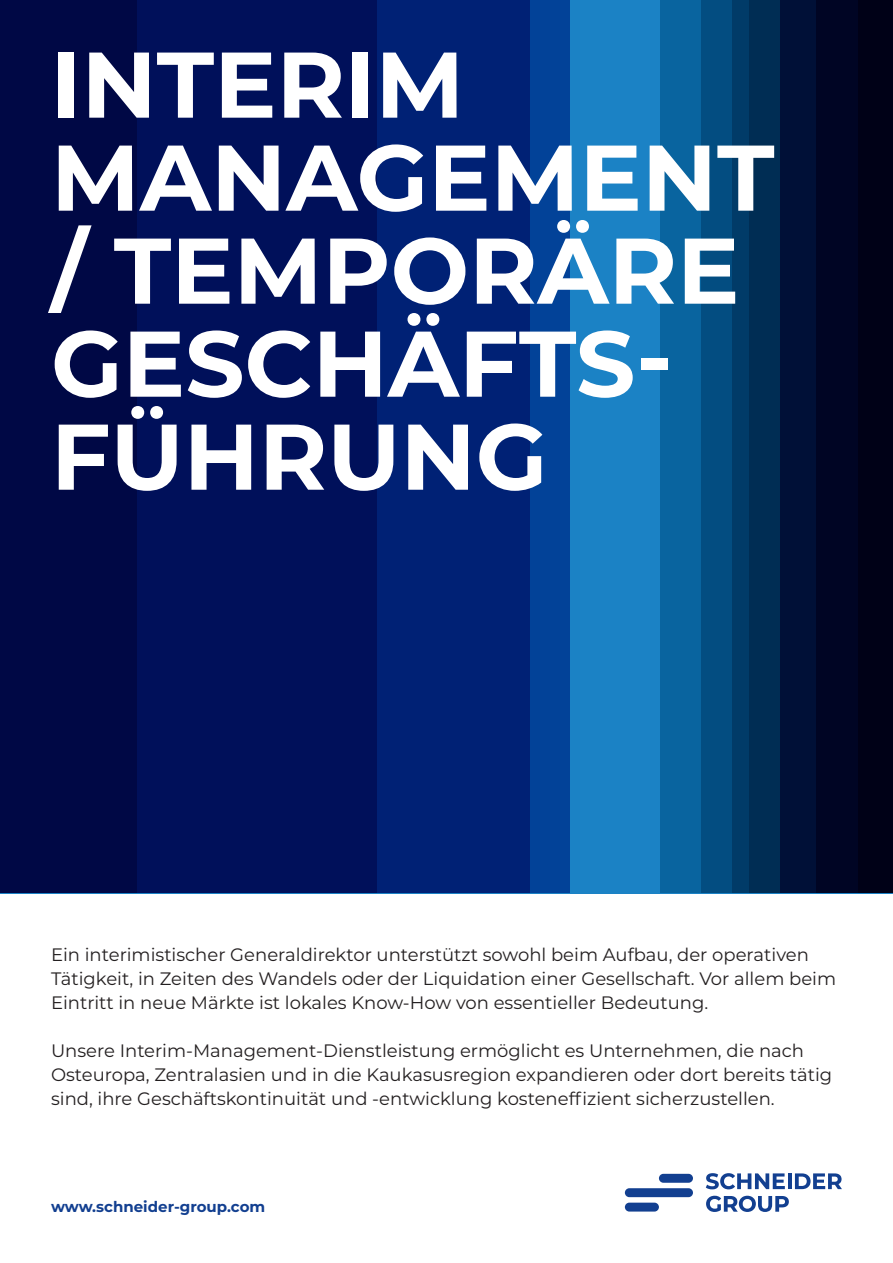
<style>
.page{position:relative;width:893px;height:1263px;background:#fff}
.page>*{position:absolute;margin:0;border:0;box-sizing:border-box;transform-origin:0 0}
.t1{font:700 93px/93px "Montserrat";color:#fff}
.t2{font:18px/24px "Montserrat";color:#231f20}
.t3{font:700 15px "Montserrat";color:#123f90}
</style>
<div class="page">
<div style="left:0;top:0;width:893px;height:893px;background:#1b82c5"></div>
<div style="left:0;top:0;width:570px;height:893px;background:#024298"></div>
<div style="left:660px;top:0;width:233px;height:893px;background:#09649f"></div>
<div style="left:702px;top:0;width:191px;height:893px;background:#034d81"></div>
<div style="left:733px;top:0;width:17px;height:893px;background:#013b68"></div>
<div style="left:750px;top:0;width:143px;height:893px;background:#002d54"></div>
<div style="left:780px;top:0;width:113px;height:893px;background:#001037"></div>
<div style="left:816px;top:0;width:77px;height:893px;background:#000524"></div>
<div style="left:857px;top:0;width:36px;height:893px;background:#000117"></div>
<div style="left:0;top:0;width:530px;height:893px;background:#002175"></div>
<div style="left:0;top:0;width:377px;height:893px;background:#00105a"></div>
<div style="left:0;top:0;width:137px;height:893px;background:#000845"></div>
<svg style="left:706px;top:1173px;width:79px;height:16px"></svg>
<hr style="left:788px;top:1173px;width:3px;height:16px;background:#123f90">
<svg style="left:795px;top:1173px;width:47px;height:16px"></svg>
<svg style="left:706px;top:1196px;width:83px;height:16px"></svg>
<div style="left:659px;top:1174px;width:34px;height:9px;background:#123f90;border-radius:4px"></div>
<div style="left:625px;top:1188px;width:68px;height:9px;background:#123f90;border-radius:4px"></div>
<div style="left:625px;top:1202px;width:34px;height:9px;background:#123f90;border-radius:4px"></div>
<h1 class="t1" style="left:51px;top:33px;width:725px">INTERIM<br>MANAGEMENT / TEMPORÄRE<br>GESCHÄFTS-<br>FÜHRUNG</h1>
<p class="t2" style="left:51px;top:942px;width:787px">Ein interimistischer Generaldirektor unterstützt sowohl beim Aufbau, der operativen<br>Tätigkeit, in Zeiten des Wandels oder der Liquidation einer Gesellschaft. Vor allem beim<br>Eintritt in neue Märkte ist lokales Know-How von essentieller Bedeutung.</p>
<p class="t2" style="left:51px;top:1038px;width:783px">Unsere Interim-Management-Dienstleistung ermöglicht es Unternehmen, die nach<br>Osteuropa, Zentralasien und in die Kaukasusregion expandieren oder dort bereits tätig sind, ihre Geschäftskontinuität und -entwicklung kosteneffizient sicherzustellen.</p>
<p class="t3" style="left:51px;top:1196px;width:216px">www.schneider-group.com</p>
</div>
